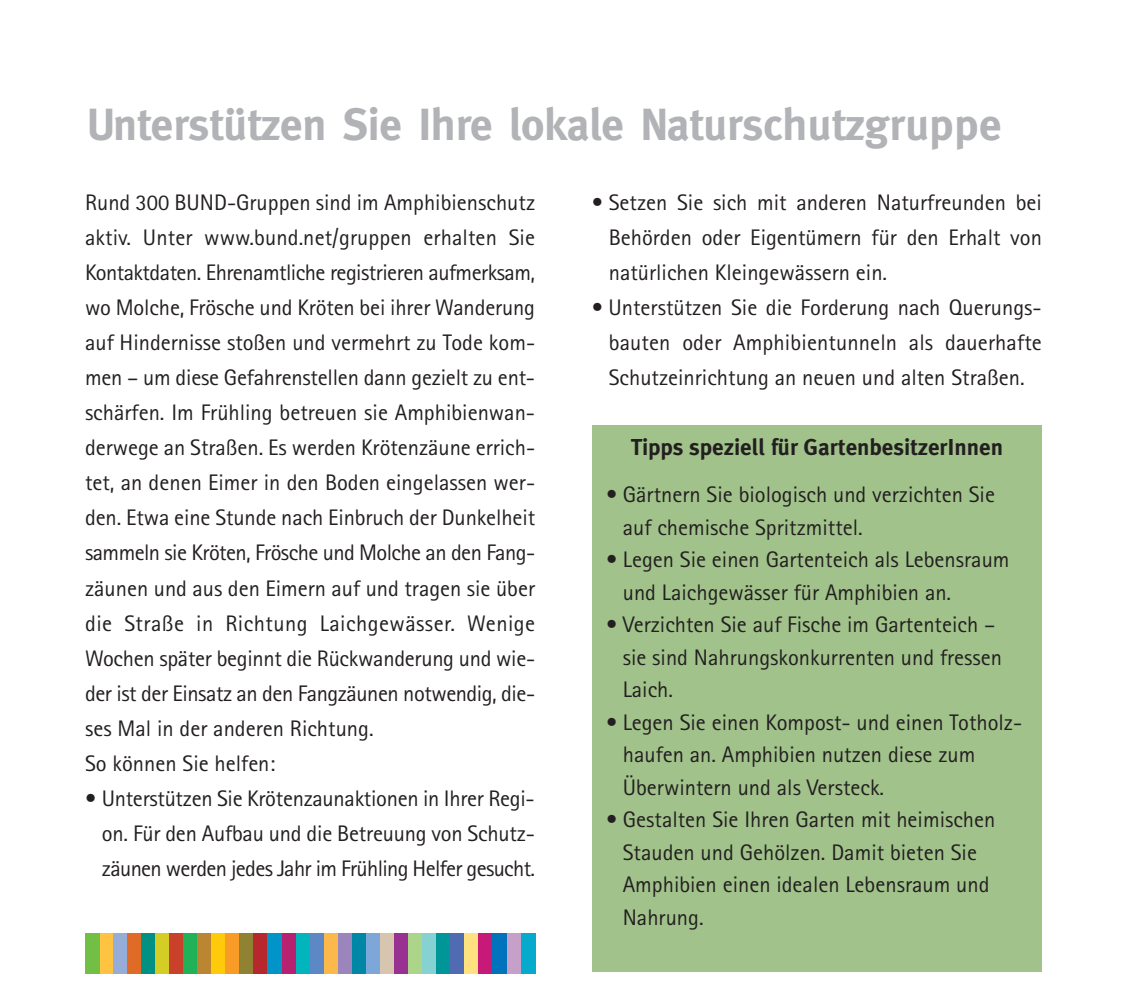
<style>
.page{position:relative;width:1127px;height:993px;background:#fff}
.page>*{position:absolute;margin:0;border:0;box-sizing:border-box;transform-origin:0 0}
.t1{font:700 45px "Meta";color:#b2b3b7}
.t2{font:700 23px "Meta Plus";letter-spacing:-.005em;color:#231f20}
.t3{font:22.5px/35px "Agfa Rotis Sans Serif";color:#231f20}
</style>
<div class="page">
<div style="left:593px;top:425px;width:449px;height:546px;background:#a1c28b"></div>
<div style="left:99px;top:933px;width:14px;height:40px;background:#fec340"></div>
<div style="left:85px;top:933px;width:14px;height:40px;background:#71bf44"></div>
<div style="left:113px;top:933px;width:14px;height:40px;background:#96add8"></div>
<div style="left:127px;top:933px;width:14px;height:40px;background:#df6b27"></div>
<div style="left:141px;top:933px;width:14px;height:40px;background:#009182"></div>
<div style="left:155px;top:933px;width:14px;height:40px;background:#d4cd26"></div>
<div style="left:169px;top:933px;width:14px;height:40px;background:#c9402b"></div>
<div style="left:183px;top:933px;width:15px;height:40px;background:#21b259"></div>
<div style="left:198px;top:933px;width:14px;height:40px;background:#ba8632"></div>
<div style="left:212px;top:933px;width:14px;height:40px;background:#feca0a"></div>
<div style="left:226px;top:933px;width:14px;height:40px;background:#f89c27"></div>
<div style="left:240px;top:933px;width:14px;height:40px;background:#8f8333"></div>
<div style="left:254px;top:933px;width:14px;height:40px;background:#b7282e"></div>
<div style="left:268px;top:933px;width:14px;height:40px;background:#0094c9"></div>
<div style="left:282px;top:933px;width:14px;height:40px;background:#b62270"></div>
<div style="left:296px;top:933px;width:14px;height:40px;background:#00b6bc"></div>
<div style="left:310px;top:933px;width:14px;height:40px;background:#5d88c6"></div>
<div style="left:324px;top:933px;width:14px;height:40px;background:#fcb94b"></div>
<div style="left:338px;top:933px;width:14px;height:40px;background:#9c85bd"></div>
<div style="left:352px;top:933px;width:14px;height:40px;background:#0087a5"></div>
<div style="left:366px;top:933px;width:14px;height:40px;background:#7ca7d8"></div>
<div style="left:380px;top:933px;width:14px;height:40px;background:#d8c5af"></div>
<div style="left:394px;top:933px;width:14px;height:40px;background:#993192"></div>
<div style="left:408px;top:933px;width:15px;height:40px;background:#acd589"></div>
<div style="left:423px;top:933px;width:14px;height:40px;background:#86d1d1"></div>
<div style="left:437px;top:933px;width:14px;height:40px;background:#009597"></div>
<div style="left:451px;top:933px;width:14px;height:40px;background:#516bb3"></div>
<div style="left:465px;top:933px;width:14px;height:40px;background:#ffe17f"></div>
<div style="left:479px;top:933px;width:14px;height:40px;background:#c71a78"></div>
<div style="left:493px;top:933px;width:14px;height:40px;background:#0073bc"></div>
<div style="left:507px;top:933px;width:14px;height:40px;background:#c7a0c9"></div>
<div style="left:521px;top:933px;width:14px;height:40px;background:#05aacc"></div>
<h1 class="t1" style="left:88px;top:98px;width:915px">Unterstützen Sie Ihre lokale Naturschutzgruppe</h1>
<p class="t3" style="left:85px;top:187px;width:452px">Rund 300 BUND-Gruppen sind im Amphibienschutz aktiv. Unter www.bund.net/gruppen erhalten Sie Kontaktdaten. Ehrenamtliche registrieren aufmerksam, wo Molche, Frösche und Kröten bei ihrer Wanderung auf Hindernisse stoßen und vermehrt zu Tode kom&shy;men – um diese Gefahrenstellen dann gezielt zu ent&shy;schärfen. Im Frühling betreuen sie Amphibienwan&shy;derwege an Straßen. Es werden Krötenzäune errich&shy;tet, an denen Eimer in den Boden eingelassen wer&shy;den. Etwa eine Stunde nach Einbruch der Dunkelheit sammeln sie Kröten, Frösche und Molche an den Fang&shy;zäunen und aus den Eimern auf und tragen sie über die Straße in Richtung Laichgewässer. Wenige Wochen später beginnt die Rückwanderung und wie&shy;der ist der Einsatz an den Fangzäunen notwendig, die&shy;ses Mal in der anderen Richtung.<br>So können Sie helfen:</p>
<p class="t3" style="left:102px;top:782px;width:435px;text-align:justify;text-indent:-17px">• Unterstützen Sie Krötenzaunaktionen in Ihrer Regi&shy;on. Für den Aufbau und die Betreuung von Schutz&shy;zäunen werden jedes Jahr im Frühling Helfer gesucht.</p>
<p class="t3" style="left:609px;top:187px;width:435px;text-align:justify;text-indent:-17px">• Setzen Sie sich mit anderen Naturfreunden bei Behörden oder Eigentümern für den Erhalt von natürlichen Kleingewässern ein.</p>
<p class="t3" style="left:609px;top:292px;width:435px;text-align:justify;text-indent:-17px">• Unterstützen Sie die Forderung nach Querungs&shy;bauten oder Amphibientunneln als dauerhafte Schutzeinrichtung an neuen und alten Straßen.</p>
<p class="t2" style="left:631px;top:434px;width:374px">Tipps speziell für GartenbesitzerInnen</p>
<p class="t3" style="left:623px;top:480px;width:374px;line-height:32.5px;text-indent:-17px">• Gärtnern Sie biologisch und verzichten Sie auf chemische Spritzmittel.</p>
<p class="t3" style="left:623px;top:545px;width:388px;line-height:32.5px;text-indent:-17px">• Legen Sie einen Gartenteich als Lebensraum und Laichgewässer für Amphibien an.</p>
<p class="t3" style="left:623px;top:610px;width:381px;line-height:32.5px;text-indent:-17px">• Verzichten Sie auf Fische im Gartenteich – sie sind Nahrungskonkurrenten und fressen<br>Laich.</p>
<p class="t3" style="left:623px;top:708px;width:401px;line-height:32.5px;text-indent:-17px">• Legen Sie einen Kompost- und einen Totholz&shy;haufen an. Amphibien nutzen diese zum<br>Überwintern und als Versteck.</p>
<p class="t3" style="left:623px;top:805px;width:374px;line-height:32.5px;text-indent:-17px">• Gestalten Sie Ihren Garten mit heimischen Stauden und Gehölzen. Damit bieten Sie Amphibien einen idealen Lebensraum und Nahrung.</p>
</div>
